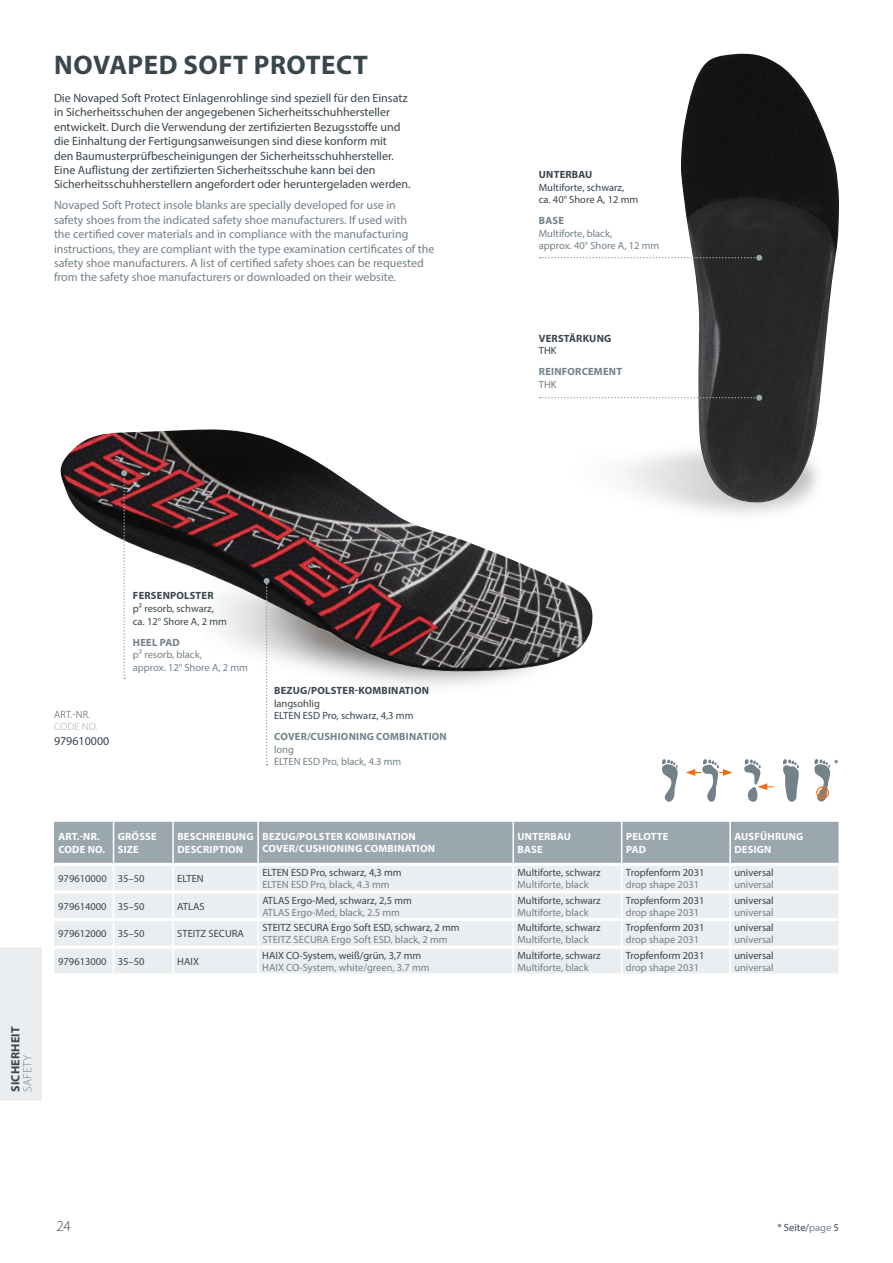
<style>
.page{position:relative;width:893px;height:1263px;background:#fff}
.page>*{position:absolute;margin:0;border:0;box-sizing:border-box;transform-origin:0 0}
.t1{font:700 27px "Myriad Pro";letter-spacing:.02em;color:#39464c}
.t2{font:300 15px "Myriad Pro";color:#39464c}
.t3{font:12px/14.4px "Myriad Pro";color:#39464c}
.t4{font:12px/14.4px "Myriad Pro";color:#738188}
.t5{font:700 12px "Myriad Pro";letter-spacing:.02em;color:#39464c}
.t6{font:300 12px "Myriad Pro";letter-spacing:.02em;color:#738188}
.t7{font:10.5px/12.6px "Myriad Pro";color:#39464c}
.t8{font:10.5px/12.6px "Myriad Pro";color:#738188}
.t9{font:700 10.5px/12.6px "Myriad Pro";letter-spacing:.02em;color:#fff}
.t10{font:700 10.5px "Myriad Pro";letter-spacing:.02em;color:#39464c}
.t11{font:700 10.5px "Myriad Pro";letter-spacing:.02em;color:#738188}
.t12{font:300 10.5px "Myriad Pro";color:#39464c}
.t13{font:300 10.5px "Myriad Pro";letter-spacing:.02em;color:#9ba7ae}
.s1{color:#738188}
</style>
<div class="page">
<div style="left:0;top:948px;width:42px;height:153px;background:#ebeef0"></div>
<svg style="left:54px;top:822px;width:784px;height:151px;background:#d7dcdf"></svg>
<hr style="left:729px;top:822px;width:2px;height:42px;background:#fff">
<hr style="left:729px;top:864px;width:2px;height:28px;background:#fff">
<hr style="left:729px;top:892px;width:2px;height:27px;background:#fff">
<hr style="left:729px;top:919px;width:2px;height:28px;background:#fff">
<hr style="left:729px;top:947px;width:2px;height:26px;background:#fff">
<img style="left:60px;top:429px;width:532px;height:243px">
<svg style="left:264px;top:578px;width:6px;height:187px"></svg>
<svg style="left:121px;top:470px;width:6px;height:209px"></svg>
<img style="left:575px;top:429px;width:227px;height:108px">
<img style="left:681px;top:54px;width:158px;height:448px">
<svg style="left:539px;top:395px;width:223px;height:6px"></svg>
<svg style="left:539px;top:255px;width:223px;height:6px"></svg>
<svg style="left:814px;top:759px;width:16px;height:43px"></svg>
<div style="left:816px;top:786px;width:13px;height:13px;border:1px solid #f16e11;border-radius:50%"></div>
<div style="left:819px;top:789px;width:7px;height:7px;border:1px solid #f16e11;border-radius:50%"></div>
<svg style="left:783px;top:759px;width:16px;height:43px"></svg>
<svg style="left:744px;top:759px;width:29px;height:43px"></svg>
<svg style="left:662px;top:759px;width:70px;height:43px"></svg>
<h1 class="t1" style="left:54px;top:48px;width:315px">NOVAPED SOFT PROTECT</h1>
<p class="t3" style="left:54px;top:90px;width:358px">Die Novaped Soft Protect Einlagenrohlinge sind speziell für den Einsatz in Sicherheitsschuhen der angegebenen Sicherheitsschuhhersteller entwickelt. Durch die Verwendung der zertifizierten Bezugsstoffe und die Einhaltung der Fertigungsanweisungen sind diese konform mit<br>den Baumusterprüfbescheinigungen der Sicherheitsschuhhersteller.<br>Eine Auflistung der zertifizierten Sicherheitsschuhe kann bei den Sicherheitsschuhherstellern angefordert oder heruntergeladen werden.</p>
<p class="t4" style="left:54px;top:198px;width:382px">Novaped Soft Protect insole blanks are specially developed for use in<br>safety shoes from the indicated safety shoe manufacturers. If used with<br>the certified cover materials and in compliance with the manufacturing instructions, they are compliant with the type examination certificates of the safety shoe manufacturers. A list of certified safety shoes can be requested from the safety shoe manufacturers or downloaded on their website.</p>
<p class="t10" style="left:539px;top:168px;width:55px">UNTERBAU</p>
<p class="t7" style="left:539px;top:181px;width:101px">Multiforte, schwarz, ca. 40° Shore A, 12 mm</p>
<p class="t11" style="left:539px;top:214px;width:27px">BASE</p>
<p class="t8" style="left:539px;top:227px;width:122px">Multiforte, black,<br>approx. 40° Shore A, 12 mm</p>
<p class="t10" style="left:539px;top:331px;width:74px">VERSTÄRKUNG</p>
<p class="t7" style="left:539px;top:344px;width:19px">THK</p>
<p class="t11" style="left:539px;top:365px;width:85px">REINFORCEMENT</p>
<p class="t8" style="left:539px;top:378px;width:19px">THK</p>
<p class="t12" style="left:54px;top:708px;width:37px">ART.-NR.</p>
<p class="t13" style="left:54px;top:721px;width:45px">CODE NO.</p>
<p class="t3" style="left:54px;top:733px;width:57px">979610000</p>
<p class="t10" style="left:133px;top:589px;width:82px">FERSENPOLSTER</p>
<p class="t7" style="left:133px;top:602px;width:96px">p² resorb, schwarz, ca. 12° Shore A, 2 mm</p>
<p class="t11" style="left:133px;top:635px;width:48px">HEEL PAD</p>
<p class="t8" style="left:133px;top:648px;width:117px">p² resorb, black,<br>approx. 12° Shore A, 2 mm</p>
<p class="t10" style="left:274px;top:683px;width:156px">BEZUG/POLSTER-KOMBINATION</p>
<p class="t7" style="left:274px;top:696px;width:141px">langsohlig<br>ELTEN ESD Pro, schwarz, 4,3 mm</p>
<p class="t11" style="left:274px;top:730px;width:174px">COVER/CUSHIONING COMBINATION</p>
<p class="t8" style="left:274px;top:743px;width:129px">long<br>ELTEN ESD Pro, black, 4.3 mm</p>
<p class="t5" style="left:8px;top:1092px;width:67px;rotate:-90deg">SICHERHEIT</p>
<p class="t6" style="left:20px;top:1092px;width:39px;rotate:-90deg">SAFETY</p>
<p class="t9" style="left:58px;top:830px;width:48px">ART.-NR.<br>CODE NO.</p>
<p class="t9" style="left:118px;top:830px;width:40px">GRÖSSE<br>SIZE</p>
<p class="t9" style="left:177px;top:830px;width:78px">BESCHREIBUNG<br>DESCRIPTION</p>
<p class="t9" style="left:262px;top:830px;width:174px;line-height:12px">BEZUG/POLSTER KOMBINATION<br>COVER/CUSHIONING COMBINATION</p>
<p class="t9" style="left:518px;top:830px;width:55px">UNTERBAU<br>BASE</p>
<p class="t9" style="left:626px;top:830px;width:44px">PELOTTE<br>PAD</p>
<p class="t9" style="left:734px;top:830px;width:70px">AUSFÜHRUNG<br>DESIGN</p>
<p class="t7" style="left:58px;top:872px;width:88px">979610000 35–50</p>
<p class="t7" style="left:177px;top:872px;width:28px">ELTEN</p>
<p class="t7" style="left:517px;top:866px;width:85px">Multiforte, schwarz</p>
<p class="t8" style="left:517px;top:878px;width:73px">Multiforte, black</p>
<p class="t7" style="left:626px;top:866px;width:80px">Tropfenform 2031</p>
<p class="t8" style="left:626px;top:878px;width:75px">drop shape 2031</p>
<p class="t7" style="left:262px;top:866px;width:141px">ELTEN ESD Pro, schwarz, 4,3 mm</p>
<p class="t8" style="left:262px;top:878px;width:129px">ELTEN ESD Pro, black, 4.3 mm</p>
<p class="t7" style="left:734px;top:866px;width:41px">universal</p>
<p class="t8" style="left:734px;top:878px;width:41px">universal</p>
<p class="t7" style="left:58px;top:900px;width:88px">979614000 35–50</p>
<p class="t7" style="left:177px;top:900px;width:29px">ATLAS</p>
<p class="t7" style="left:58px;top:927px;width:88px">979612000 35–50</p>
<p class="t7" style="left:177px;top:927px;width:68px">STEITZ SECURA</p>
<p class="t7" style="left:58px;top:955px;width:88px">979613000 35–50</p>
<p class="t7" style="left:177px;top:955px;width:23px">HAIX</p>
<p class="t7" style="left:262px;top:894px;width:151px">ATLAS Ergo-Med, schwarz, 2,5 mm</p>
<p class="t8" style="left:262px;top:906px;width:139px">ATLAS Ergo-Med, black, 2.5 mm</p>
<p class="t7" style="left:262px;top:921px;width:199px">STEITZ SECURA Ergo Soft ESD, schwarz, 2 mm</p>
<p class="t8" style="left:262px;top:933px;width:187px">STEITZ SECURA Ergo Soft ESD, black, 2 mm</p>
<p class="t7" style="left:262px;top:949px;width:161px">HAIX CO-System, weiß/grün, 3,7 mm</p>
<p class="t8" style="left:262px;top:961px;width:169px">HAIX CO-System, white/green, 3.7 mm</p>
<p class="t7" style="left:517px;top:894px;width:85px">Multiforte, schwarz</p>
<p class="t8" style="left:517px;top:906px;width:73px">Multiforte, black</p>
<p class="t7" style="left:626px;top:894px;width:80px">Tropfenform 2031</p>
<p class="t8" style="left:626px;top:906px;width:75px">drop shape 2031</p>
<p class="t7" style="left:734px;top:894px;width:41px">universal</p>
<p class="t8" style="left:734px;top:906px;width:41px">universal</p>
<p class="t7" style="left:517px;top:921px;width:85px">Multiforte, schwarz</p>
<p class="t8" style="left:517px;top:933px;width:73px">Multiforte, black</p>
<p class="t7" style="left:626px;top:921px;width:80px">Tropfenform 2031</p>
<p class="t8" style="left:626px;top:933px;width:75px">drop shape 2031</p>
<p class="t7" style="left:734px;top:921px;width:41px">universal</p>
<p class="t8" style="left:734px;top:933px;width:41px">universal</p>
<p class="t7" style="left:517px;top:949px;width:85px">Multiforte, schwarz</p>
<p class="t8" style="left:517px;top:961px;width:73px">Multiforte, black</p>
<p class="t7" style="left:626px;top:949px;width:80px">Tropfenform 2031</p>
<p class="t8" style="left:626px;top:961px;width:75px">drop shape 2031</p>
<p class="t7" style="left:734px;top:949px;width:41px">universal</p>
<p class="t8" style="left:734px;top:961px;width:41px">universal</p>
<p class="t7" style="left:834px;top:757px;width:6px">*</p>
<h2 class="t2" style="left:56px;top:1217px;width:16px">24</h2>
<p class="t7" style="left:777px;top:1221px;width:63px">* Seite/<span class="s1">page</span> 5</p>
</div>
